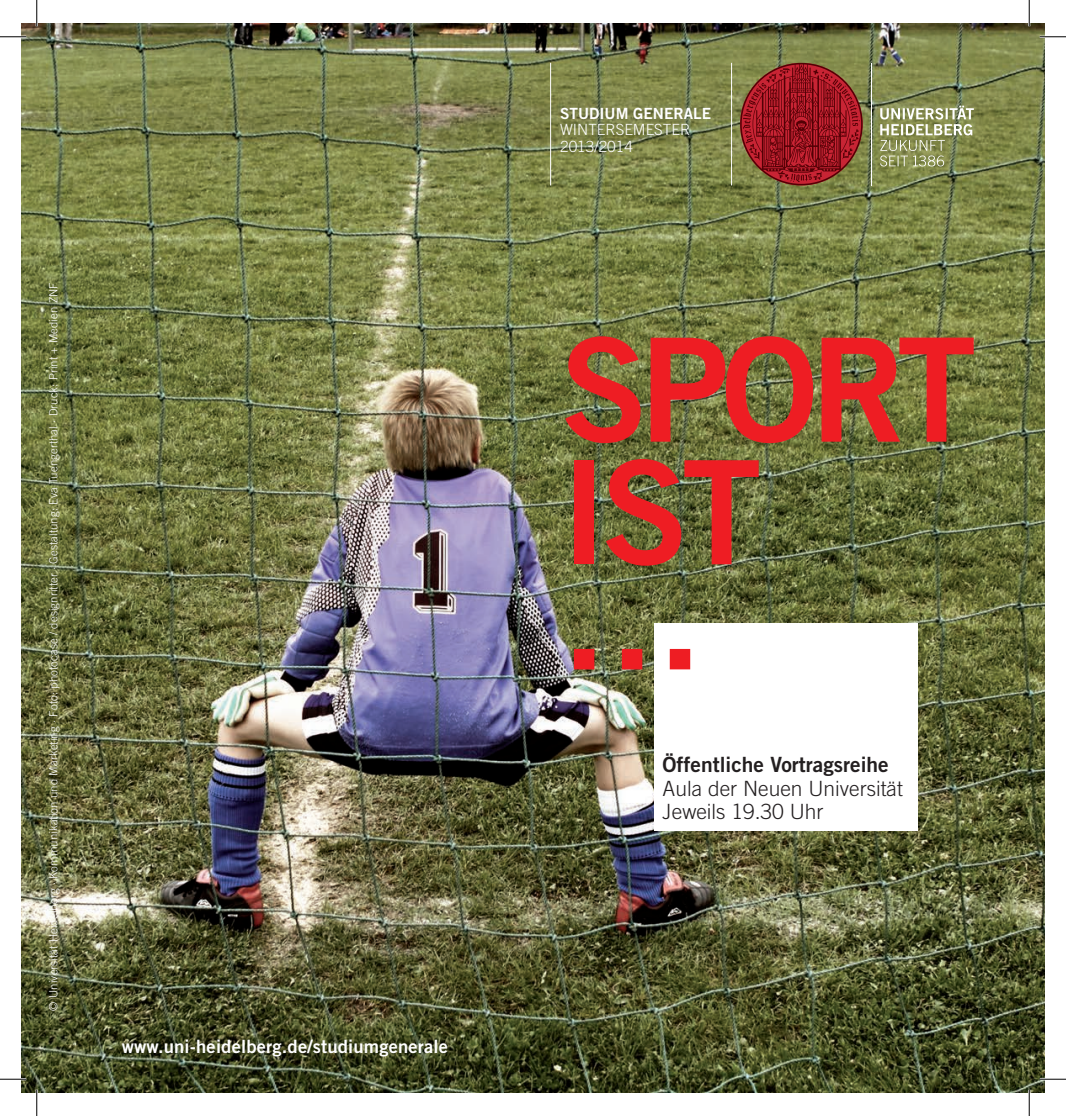
<style>
.page{position:relative;width:1066px;height:1116px;background:#fff}
.page>*{position:absolute;margin:0;border:0;box-sizing:border-box;transform-origin:0 0}
.t1{font:143.85px/122.5px "Trade Gothic LT Std Bd 2";letter-spacing:-.05em;color:#ee1d23}
.t2{font:300 21px/23.6px "Trade Gothic LT Std";color:#231f20}
.t3{font:21px "Trade Gothic LT Std Bd 2";color:#231f20}
.t4{font:18.38px "Trade Gothic LT Std Bd 2";letter-spacing:.01em;color:#fff}
.t5{font:300 15.4px/16.1px "Trade Gothic LT Std";color:#fff}
.t6{font:15.4px "Trade Gothic LT Std Bd 2";color:#fff}
.t7{font:300 11.38px "Trade Gothic LT Std";letter-spacing:.01em;color:#fff}
</style>
<div class="page">
<img style="left:22px;top:24px;width:1022px;height:1067px">
<div style="left:654px;top:622px;width:263px;height:208px;background:#fff"></div>
<svg style="left:880px;top:106px;width:94px;height:60px;background:#9ea475"></svg>
<hr style="left:871px;top:63px;width:1px;height:122px;background:#fff">
<svg style="left:740px;top:63px;width:122px;height:122px;background:#942d29"></svg>
<hr style="left:550px;top:63px;width:1px;height:122px;background:#fff">
<hr style="left:731px;top:63px;width:1px;height:122px;background:#fff">
<hr style="left:0;top:36px;width:26px;height:2px;background:#fff">
<hr style="left:1039px;top:36px;width:27px;height:2px;background:#fff">
<hr style="left:0;top:1077px;width:26px;height:3px;background:#fff">
<hr style="left:1039px;top:1077px;width:27px;height:3px;background:#fff">
<hr style="left:36px;top:0;width:2px;height:26px;background:#fff">
<hr style="left:36px;top:1089px;width:2px;height:26px;background:#fff">
<hr style="left:1028px;top:0;width:2px;height:26px;background:#fff">
<hr style="left:1028px;top:1089px;width:2px;height:26px;background:#fff">
<svg style="left:0;top:36px;width:26px;height:1px"></svg>
<svg style="left:1039px;top:36px;width:27px;height:1px"></svg>
<svg style="left:0;top:1078px;width:26px;height:1px"></svg>
<svg style="left:1039px;top:1078px;width:27px;height:1px"></svg>
<svg style="left:36px;top:0;width:1px;height:26px"></svg>
<svg style="left:36px;top:1089px;width:1px;height:26px"></svg>
<svg style="left:1029px;top:0;width:1px;height:26px"></svg>
<svg style="left:1029px;top:1089px;width:1px;height:26px"></svg>
<p class="t7" style="left:47px;top:1010px;width:729px;rotate:-90deg">© Universität Heidelberg · Kommunikation und Marketing · Foto: photocase / designritter · Gestaltung: Eva Tuengerthal · Druck: Print + Medien ZNF</p>
<h3 class="t4" style="left:122px;top:1034px;width:328px">www.uni-heidelberg.de/studiumgenerale</h3>
<h3 class="t6" style="left:560px;top:104px;width:152px">STUDIUM GENERALE</h3>
<h3 class="t5" style="left:560px;top:122px;width:132px">WINTERSEMESTER<br>2013/2014</h3>
<h1 class="t1" style="left:560px;top:326px;width:418px">SPORT<br>IST</h1>
<h1 class="t1" style="left:560px;top:554px;width:145px">…</h1>
<h2 class="t3" style="left:662px;top:751px;width:228px">Öffentliche Vortragsreihe</h2>
<h2 class="t2" style="left:662px;top:776px;width:242px">Aula der Neuen Universität<br>Jeweils 19.30 Uhr</h2>
</div>
